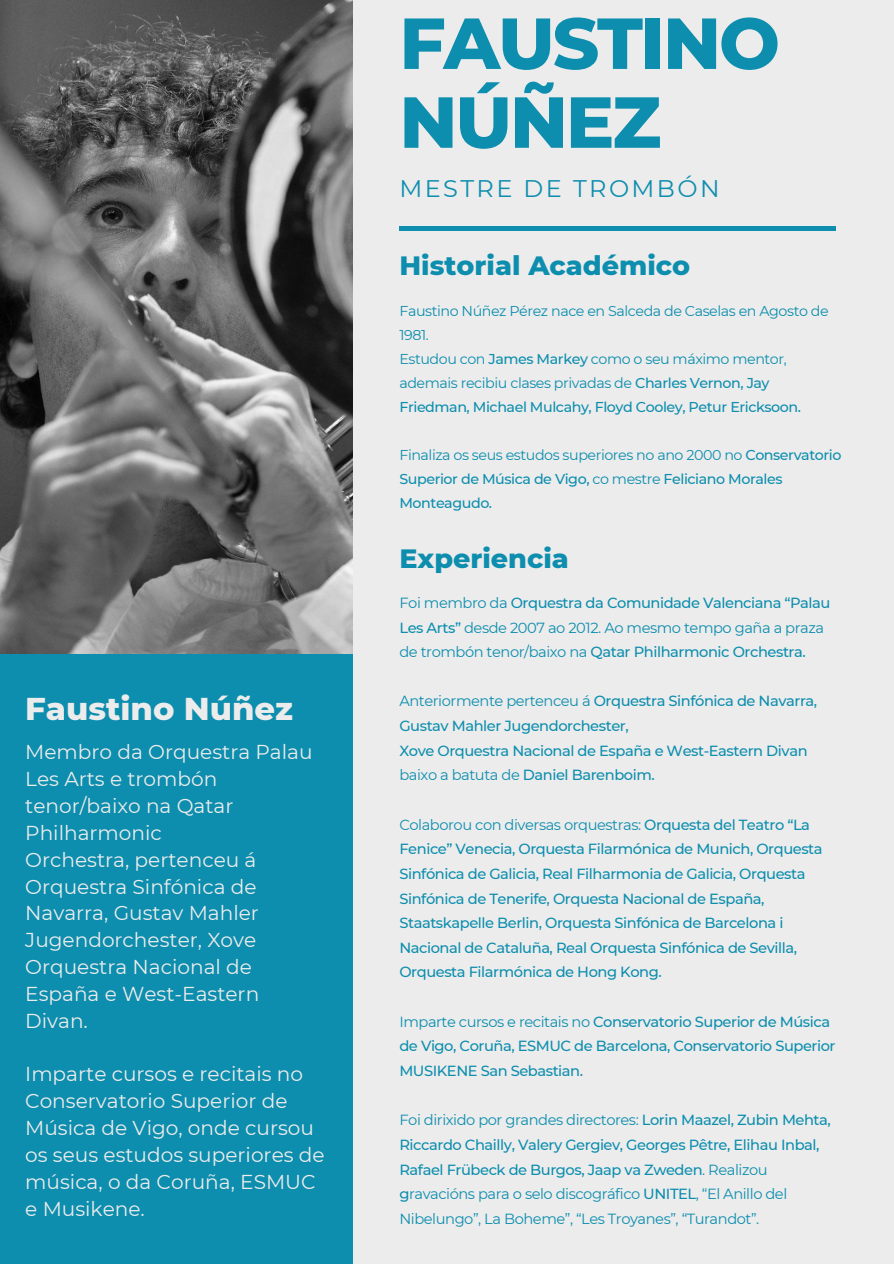
<style>
.page{position:relative;width:894px;height:1264px;background:#fff}
.page>*{position:absolute;margin:0;border:0;box-sizing:border-box;transform-origin:0 0}
.t1{font:800 72px/78.8px "Montserrat";letter-spacing:-.03em;color:#0d8eae}
.t2{font:800 32.25px "Montserrat";color:#ececec}
.t3{font:800 27px "Montserrat";color:#0d8eae}
.t4{font:24px "Montserrat";letter-spacing:.1em;color:#0d8eae}
.t5{font:20.1px/26.8px "Montserrat";color:#ececec}
.t6{font:500 14.7px/24.6px "Montserrat";letter-spacing:-.03em;color:#0d8eae}
.t7{font:14.7px/24.6px "Montserrat";letter-spacing:-.03em;color:#0d8eae}
.t8{font:14.25px/24px "Montserrat";letter-spacing:-.03em;color:#0d8eae}
.t9{font:500 14.25px/24px "Montserrat";letter-spacing:-.03em;color:#0d8eae}
.s1{font-weight:500}
.s2{font-weight:400}
</style>
<div class="page">
<div style="left:0;top:0;width:893px;height:1263px;background:#ececec"></div>
<div style="left:0;top:604px;width:352px;height:659px;background:#0d8eae"></div>
<div style="left:399px;top:226px;width:436px;height:5px;background:#0d8eae"></div>
<img style="left:0;top:0;width:352px;height:653px">
<h2 class="t2" style="left:25px;top:688px;width:269px">Faustino Núñez</h2>
<h3 class="t5" style="left:25px;top:738px;width:289px">Membro da Orquestra Palau<br>Les Arts e trombón tenor/baixo na Qatar<br>Philharmonic<br>Orchestra, pertenceu á<br>Orquestra Sinfónica de<br>Navarra, Gustav Mahler<br>Jugendorchester, Xove<br>Orquestra Nacional de<br>España e West-Eastern<br>Divan.</h3>
<h3 class="t5" style="left:25px;top:1060px;width:301px">Imparte cursos e recitais no<br>Conservatorio Superior de<br>Música de Vigo, onde cursou os seus estudos superiores de música, o da Coruña, ESMUC e Musikene.</h3>
<h1 class="t1" style="left:399px;top:4px;width:382px">FAUSTINO<br>NÚÑEZ</h1>
<h3 class="t4" style="left:399px;top:173px;width:321px">MESTRE DE TROMBÓN</h3>
<h3 class="t3" style="left:399px;top:249px;width:292px">Historial Académico</h3>
<p class="t8" style="left:399px;top:299px;width:430px">Faustino Núñez Pérez nace en Salceda de Caselas en Agosto de 1981.<br>Estudou con <span class="s1">James Markey</span> como o seu máximo mentor, ademais recibiu clases privadas de <span class="s1">Charles Vernon, Jay Friedman, Michael Mulcahy, Floyd Cooley, Petur Ericksoon.</span></p>
<p class="t9" style="left:399px;top:443px;width:443px"><span class="s2">Finaliza os seus estudos superiores no ano 2000 no</span> Conservatorio<br>Superior de Música de Vigo, <span class="s2">co mestre</span> Feliciano Morales<br>Monteagudo.</p>
<h3 class="t3" style="left:399px;top:541px;width:171px">Experiencia</h3>
<p class="t6" style="left:399px;top:590px;width:432px"><span class="s2">Foi membro da</span> Orquestra da Comunidade Valenciana “Palau<br>Les Arts” <span class="s2">desde 2007 ao 2012. Ao mesmo tempo gaña a praza de trombón tenor/baixo na</span> Qatar Philharmonic Orchestra.</p>
<p class="t6" style="left:399px;top:689px;width:419px"><span class="s2">Anteriormente pertenceu á</span> Orquestra Sinfónica de Navarra, Gustav Mahler Jugendorchester,<br>Xove Orquestra Nacional de España e West-Eastern Divan <span class="s2">baixo a batuta de</span> Daniel Barenboim.</p>
<p class="t6" style="left:399px;top:812px;width:424px"><span class="s2">Colaborou con diversas orquestras:</span> Orquesta del Teatro “La Fenice” Venecia, Orquesta Filarmónica de Munich, Orquesta Sinfónica de Galicia, Real Filharmonia de Galicia, Orquesta Sinfónica de Tenerife, Orquesta Nacional de España, Staatskapelle Berlin, Orquesta Sinfónica de Barcelona i Nacional de Cataluña, Real Orquesta Sinfónica de Sevilla, Orquesta Filarmónica de Hong Kong.</p>
<p class="t6" style="left:399px;top:1009px;width:437px"><span class="s2">Imparte cursos e recitais no</span> Conservatorio Superior de Música de Vigo, Coruña, ESMUC de Barcelona, Conservatorio Superior<br>MUSIKENE San Sebastian.</p>
<p class="t7" style="left:399px;top:1107px;width:433px">Foi dirixido por grandes directores: <span class="s1">Lorin Maazel, Zubin Mehta, Riccardo Chailly, Valery Gergiev, Georges Pêtre, Elihau Inbal, Rafael Frübeck de Burgos, Jaap va Zweden</span>. Realizou <span class="s1">g</span>ravacións para o selo discográfico <span class="s1">UNITEL</span>, “El Anillo del Nibelungo”, La Boheme”, “Les Troyanes”, “Turandot”.</p>
</div>
